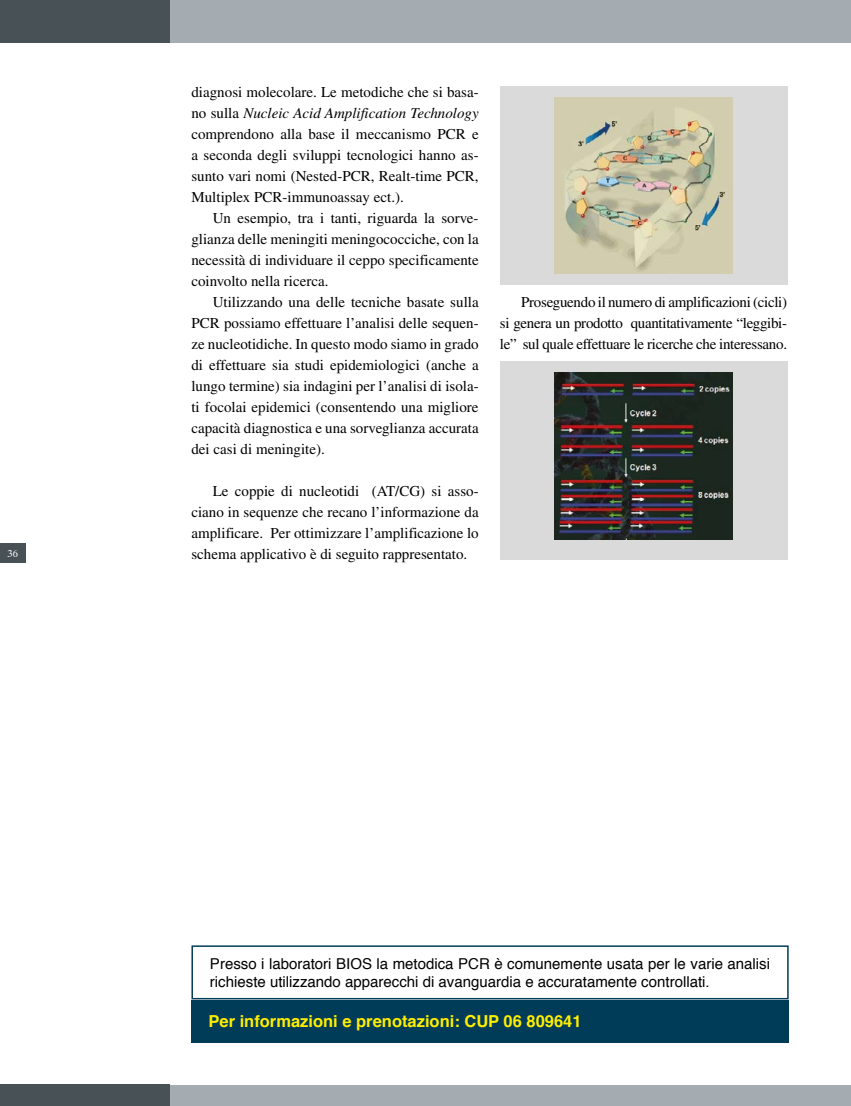
<style>
.page{position:relative;width:851px;height:1106px;background:#fff}
.page>*{position:absolute;margin:0;border:0;box-sizing:border-box;transform-origin:0 0}
.t1{font:700 16.5px "Helvetica";color:#ffed00}
.t2{font:15px/21px "Times";color:#000;text-align:justify}
.t3{font:15px/18px "Helvetica";color:#000}
.s1{font-style:italic}
</style>
<div class="page">
<div style="left:0;top:0;width:850px;height:43px;background:#a4acb1"></div>
<div style="left:0;top:1085px;width:850px;height:21px;background:#a4acb1"></div>
<div style="left:0;top:0;width:170px;height:43px;background:#485156"></div>
<div style="left:0;top:1084px;width:170px;height:22px;background:#485156"></div>
<div style="left:0;top:543px;width:26px;height:20px;background:#485156"></div>
<div style="left:500px;top:86px;width:287px;height:198px;background:#dadada"></div>
<img style="left:554px;top:97px;width:178px;height:176px">
<div style="left:191px;top:945px;width:597px;height:54px;border:2px solid #003c58"></div>
<div style="left:191px;top:1000px;width:597px;height:42px;background:#003c58"></div>
<div style="left:500px;top:361px;width:287px;height:198px;background:#dadada"></div>
<img style="left:554px;top:372px;width:178px;height:167px">
<p class="t2" style="left:191px;top:81px;width:289px">diagnosi molecolare. Le metodiche che si basa&shy;no sulla <span class="s1">Nucleic Acid Amplification Technology </span>comprendono alla base il meccanismo PCR e a seconda degli sviluppi tecnologici hanno as&shy;sunto vari nomi (Nested-PCR, Realt-time PCR, Multiplex PCR-immunoassay ect.).</p>
<p class="t2" style="left:191px;top:207px;width:289px;text-indent:21px">Un esempio, tra i tanti, riguarda la sorve&shy;glianza delle meningiti meningococciche, con la necessità di individuare il ceppo specificamente coinvolto nella ricerca.</p>
<p class="t2" style="left:191px;top:291px;width:289px;text-indent:21px">Utilizzando una delle tecniche basate sulla PCR possiamo effettuare l’analisi delle sequen&shy;ze nucleotidiche. In questo modo siamo in grado di effettuare sia studi epidemiologici (anche a lungo termine) sia indagini per l’analisi di isola&shy;ti focolai epidemici (consentendo una migliore capacità diagnostica e una sorveglianza accurata dei casi di meningite).</p>
<p class="t2" style="left:191px;top:480px;width:289px;text-indent:21px">Le coppie di nucleotidi (AT/CG) si asso&shy;ciano in sequenze che recano l’informazione da amplificare. Per ottimizzare l’amplificazione lo schema applicativo è di seguito rappresentato.</p>
<p class="t2" style="left:500px;top:291px;width:289px;text-indent:21px">Proseguendo il numero di amplificazioni (cicli) si genera un prodotto quantitativamente “leggibi&shy;le” sul quale effettuare le ricerche che interessano.</p>
<p class="t3" style="left:210px;top:955px;width:561px">Presso i laboratori BIOS la metodica PCR è comunemente usata per le varie analisi richieste utilizzando apparecchi di avanguardia e accuratamente controllati.</p>
<p class="t1" style="left:208px;top:1007px;width:374px">Per informazioni e prenotazioni: CUP 06 809641</p>
</div>
